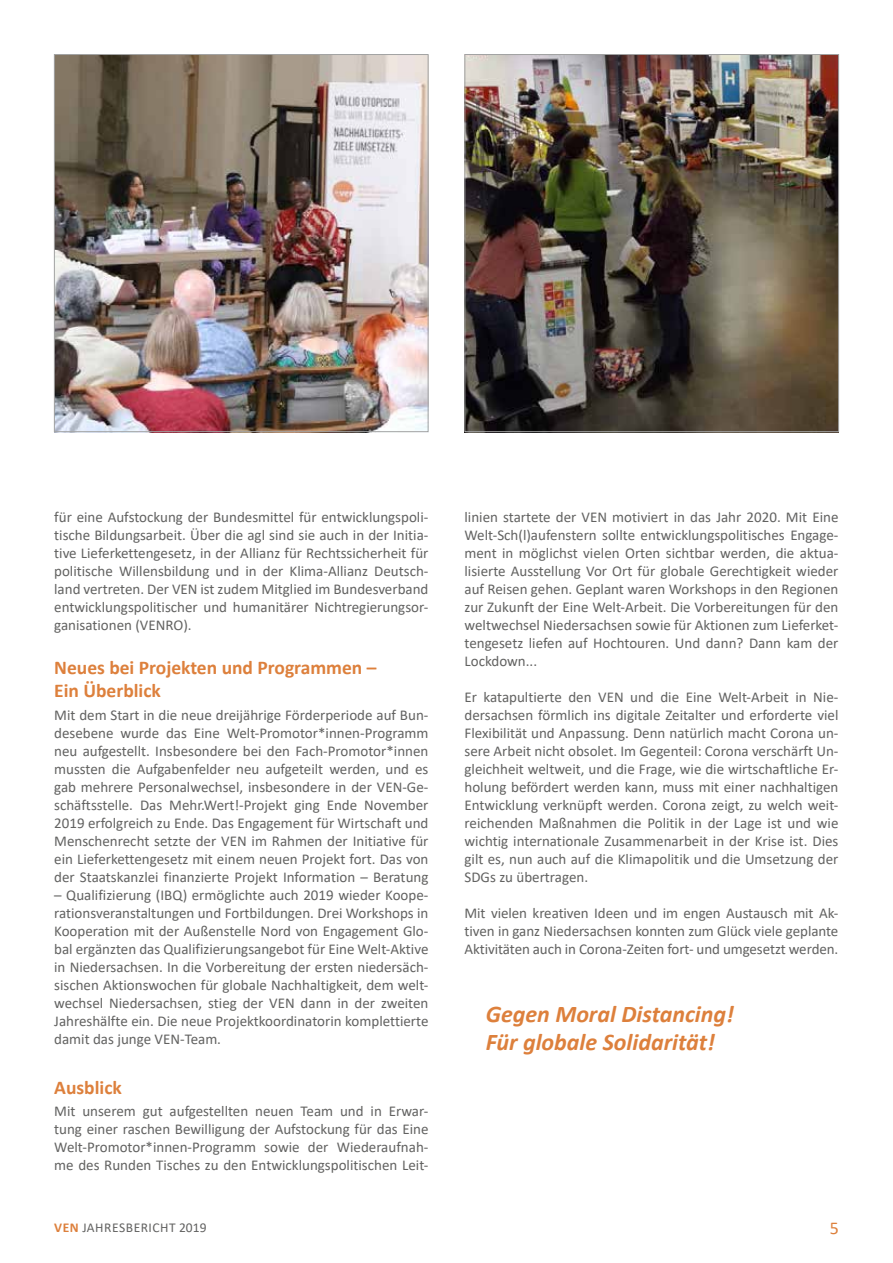
<style>
.page{position:relative;width:893px;height:1263px;background:#fff}
.page>*{position:absolute;margin:0;border:0;box-sizing:border-box;transform-origin:0 0}
.t1{font:italic 700 24px/28.8px "Calibri";color:#dd803c}
.t2{font:700 19.5px/23.4px "Calibri";color:#dd803c}
.t3{font:18px "Calibri";color:#dd803c}
.t4{font:15px/18px "Calibri";color:#626261;text-align:justify}
.t5{font:13.5px "Calibri";letter-spacing:.04em;color:#626261}
.s1{font-weight:700;color:#dd803c}
</style>
<div class="page">
<img style="left:56px;top:56px;width:370px;height:374px">
<div style="left:54px;top:54px;width:374px;height:378px;border:1px solid #a2a3a3"></div>
<img style="left:466px;top:56px;width:371px;height:374px">
<div style="left:464px;top:54px;width:375px;height:378px;border:1px solid #a2a3a3"></div>
<p class="t4" style="left:54px;top:508px;width:376px">für eine Aufstockung der Bundesmittel für entwicklungspoli&shy;tische Bildungsarbeit. Über die agl sind sie auch in der Initia&shy;tive Lieferkettengesetz, in der Allianz für Rechtssicherheit für politische Willensbildung und in der Klima-Allianz Deutsch&shy;land vertreten. Der VEN ist zudem Mitglied im Bundesverband entwicklungspolitischer und humanitärer Nichtregierungsor&shy;ganisationen (VENRO).</p>
<h2 class="t2" style="left:54px;top:655px;width:324px">Neues bei Projekten und Programmen –<br>Ein Überblick</h2>
<p class="t4" style="left:54px;top:706px;width:376px">Mit dem Start in die neue dreijährige Förderperiode auf Bun&shy;desebene wurde das Eine Welt-Promotor*innen-Programm neu aufgestellt. Insbesondere bei den Fach-Promotor*innen mussten die Aufgabenfelder neu aufgeteilt werden, und es gab mehrere Personalwechsel, insbesondere in der VEN-Ge&shy;schäftsstelle. Das Mehr.Wert!-Projekt ging Ende November 2019 erfolgreich zu Ende. Das Engagement für Wirtschaft und Menschenrecht setzte der VEN im Rahmen der Initiative für ein Lieferkettengesetz mit einem neuen Projekt fort. Das von der Staatskanzlei finanzierte Projekt Information – Beratung</p>
<p class="t4" style="left:54px;top:886px;width:376px">– Qualifizierung (IBQ) ermöglichte auch 2019 wieder Koope&shy;rationsveranstaltungen und Fortbildungen. Drei Workshops in Kooperation mit der Außenstelle Nord von Engagement Glo&shy;bal ergänzten das Qualifizierungsangebot für Eine Welt-Aktive in Niedersachsen. In die Vorbereitung der ersten niedersäch&shy;sischen Aktionswochen für globale Nachhaltigkeit, dem welt&shy;wechsel Niedersachsen, stieg der VEN dann in der zweiten Jahreshälfte ein. Die neue Projektkoordinatorin komplettierte damit das junge VEN-Team.</p>
<h2 class="t2" style="left:54px;top:1075px;width:69px">Ausblick</h2>
<p class="t4" style="left:54px;top:1102px;width:376px">Mit unserem gut aufgestellten neuen Team und in Erwar&shy;tung einer raschen Bewilligung der Aufstockung für das Eine Welt-Promotor*innen-Programm sowie der Wiederaufnah&shy;me des Runden Tisches zu den Entwicklungspolitischen Leit-</p>
<p class="t4" style="left:464px;top:508px;width:375px">linien startete der VEN motiviert in das Jahr 2020. Mit Eine Welt-Sch(l)aufenstern sollte entwicklungspolitisches Engage&shy;ment in möglichst vielen Orten sichtbar werden, die aktua&shy;lisierte Ausstellung Vor Ort für globale Gerechtigkeit wieder auf Reisen gehen. Geplant waren Workshops in den Regionen zur Zukunft der Eine Welt-Arbeit. Die Vorbereitungen für den weltwechsel Niedersachsen sowie für Aktionen zum Lieferket&shy;tengesetz liefen auf Hochtouren. Und dann? Dann kam der Lockdown...</p>
<p class="t4" style="left:464px;top:688px;width:375px">Er katapultierte den VEN und die Eine Welt-Arbeit in Nie&shy;dersachsen förmlich ins digitale Zeitalter und erforderte viel Flexibilität und Anpassung. Denn natürlich macht Corona un&shy;sere Arbeit nicht obsolet. Im Gegenteil: Corona verschärft Un&shy;gleichheit weltweit, und die Frage, wie die wirtschaftliche Er&shy;holung befördert werden kann, muss mit einer nachhaltigen Entwicklung verknüpft werden. Corona zeigt, zu welch weit&shy;reichenden Maßnahmen die Politik in der Lage ist und wie wichtig internationale Zusammenarbeit in der Krise ist. Dies gilt es, nun auch auf die Klimapolitik und die Umsetzung der SDGs zu übertragen.</p>
<p class="t4" style="left:464px;top:904px;width:375px">Mit vielen kreativen Ideen und im engen Austausch mit Ak&shy;tiven in ganz Niedersachsen konnten zum Glück viele geplante Aktivitäten auch in Corona-Zeiten fort- und umgesetzt werden.</p>
<h1 class="t1" style="left:486px;top:998px;width:250px">Gegen Moral Distancing!<br>Für globale Solidarität!</h1>
<p class="t5" style="left:54px;top:1218px;width:154px"><span class="s1">ven</span> Jahresbericht 2019</p>
<p class="t3" style="left:830px;top:1215px;width:11px">5</p>
</div>
